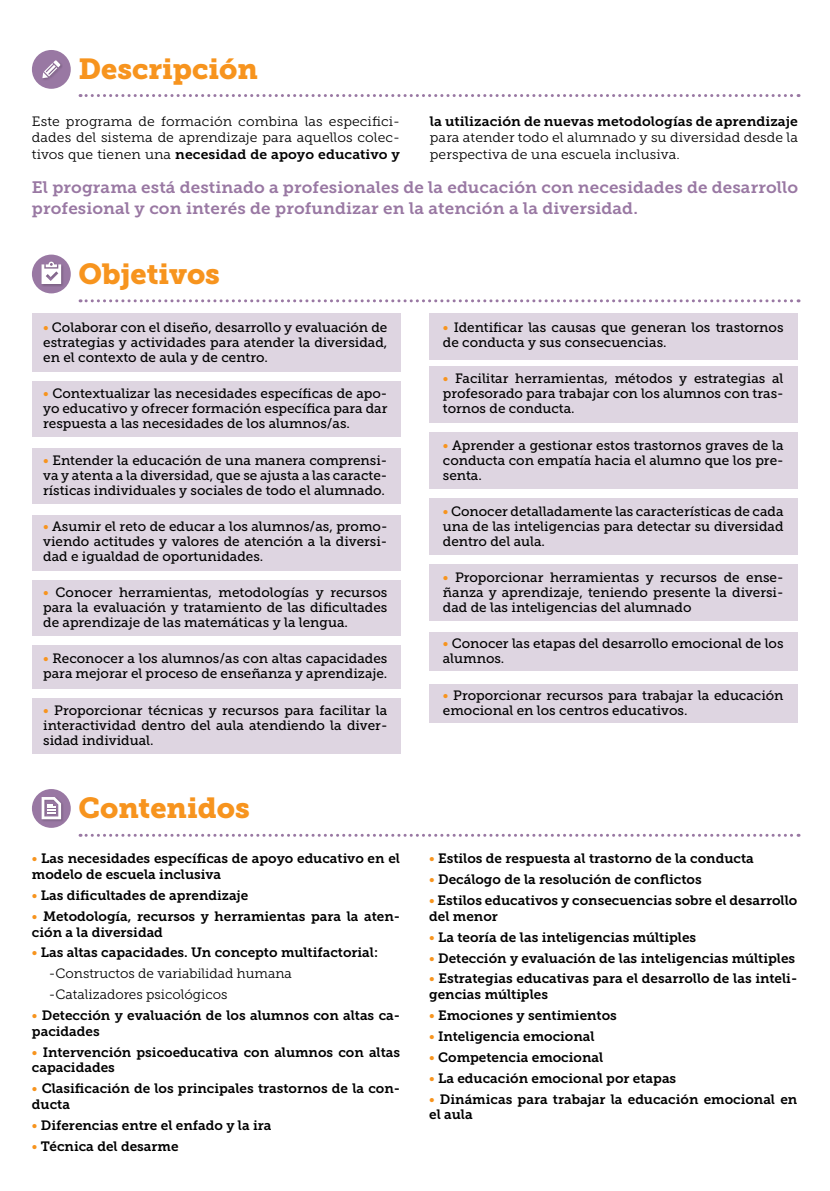
<style>
.page{position:relative;width:830px;height:1191px;background:#fff}
.page>*{position:absolute;margin:0;border:0;box-sizing:border-box;transform-origin:0 0}
.t1{font:28.8px "Museo Slab 900";color:#f7941e}
.t2{font:16.5px/21px "Museo Slab 700";letter-spacing:.005em;color:#9978a3}
.t3{font:13.5px/15px "Museo Slab 500";color:#000;text-align:justify}
.t4{font:13.5px/15.8px "Museo Slab 700";color:#000}
.t5{font:13.5px/16.5px "Museo Slab 300";letter-spacing:.005em;color:#000}
.s1{font-family:"Museo Slab 300"}
.s2{color:#f7941e}
.s3{font-family:"Museo Slab 500";color:#f7941e}
</style>
<div class="page">
<div style="left:32px;top:313px;width:368px;height:59px;background:#ded5e1"></div>
<div style="left:429px;top:313px;width:368px;height:46px;background:#ded5e1"></div>
<div style="left:429px;top:366px;width:368px;height:57px;background:#ded5e1"></div>
<div style="left:429px;top:432px;width:368px;height:57px;background:#ded5e1"></div>
<div style="left:429px;top:498px;width:368px;height:56px;background:#ded5e1"></div>
<div style="left:429px;top:564px;width:368px;height:57px;background:#ded5e1"></div>
<div style="left:429px;top:632px;width:368px;height:39px;background:#ded5e1"></div>
<div style="left:429px;top:683px;width:368px;height:39px;background:#ded5e1"></div>
<div style="left:32px;top:382px;width:368px;height:55px;background:#ded5e1"></div>
<div style="left:32px;top:448px;width:368px;height:56px;background:#ded5e1"></div>
<div style="left:32px;top:515px;width:368px;height:55px;background:#ded5e1"></div>
<div style="left:32px;top:580px;width:368px;height:56px;background:#ded5e1"></div>
<div style="left:32px;top:698px;width:368px;height:55px;background:#ded5e1"></div>
<div style="left:32px;top:646px;width:368px;height:43px;background:#ded5e1"></div>
<svg style="left:80px;top:299px;width:718px;height:3px"></svg>
<div style="left:32px;top:255px;width:39px;height:38px;background:#9978a3;border-radius:50%"></div>
<div style="left:41px;top:261px;width:23px;height:26px;background:#000;opacity:.19"></div>
<svg style="left:42px;top:262px;width:19px;height:22px"></svg>
<svg style="left:80px;top:833px;width:718px;height:3px"></svg>
<div style="left:32px;top:789px;width:39px;height:39px;background:#9978a3;border-radius:50%"></div>
<div style="left:41px;top:796px;width:23px;height:26px;background:#000;opacity:.19"></div>
<svg style="left:42px;top:797px;width:19px;height:22px"></svg>
<svg style="left:80px;top:94px;width:718px;height:3px"></svg>
<div style="left:32px;top:50px;width:39px;height:39px;background:#9978a3;border-radius:50%"></div>
<div style="left:42px;top:60px;width:21px;height:22px;background:#000;opacity:.19"></div>
<svg style="left:42px;top:60px;width:18px;height:18px"></svg>
<h1 class="t1" style="left:78px;top:52px;width:181px">Descripción</h1>
<p class="t4" style="left:429px;top:113px;width:369px">la utilización de nuevas metodologías de aprendizaje</p>
<p class="t5" style="left:429px;top:129px;width:369px">para atender todo el alumnado y su diversidad desde la perspectiva de una escuela inclusiva.</p>
<p class="t2" style="left:32px;top:177px;width:767px">El programa está destinado a profesionales de la educación con necesidades de desarrollo profesional y con interés de profundizar en la atención a la diversidad.</p>
<p class="t5" style="left:32px;top:113px;width:369px">Este programa de formación combina las especifici&shy;dades del sistema de aprendizaje para aquellos colec-</p>
<p class="t4" style="left:32px;top:146px;width:369px"><span class="s1">tivos que tienen una</span> necesidad de apoyo educativo y</p>
<h1 class="t1" style="left:78px;top:257px;width:143px">Objetivos</h1>
<p class="t3" style="left:43px;top:320px;width:345px"><span class="s2">•</span> Colaborar con el diseño, desarrollo y evaluación de estrategias y actividades para atender la diversidad, en el contexto de aula y de centro.</p>
<p class="t3" style="left:43px;top:386px;width:345px"><span class="s2">•</span> Contextualizar las necesidades específicas de apo&shy;yo educativo y ofrecer formación específica para dar respuesta a las necesidades de los alumnos/as.</p>
<p class="t3" style="left:43px;top:452px;width:345px"><span class="s2">•</span> Entender la educación de una manera comprensi&shy;va y atenta a la diversidad, que se ajusta a las caracte&shy;rísticas individuales y sociales de todo el alumnado.</p>
<p class="t3" style="left:43px;top:519px;width:345px"><span class="s2">•</span> Asumir el reto de educar a los alumnos/as, promo&shy;viendo actitudes y valores de atención a la diversi&shy;dad e igualdad de oportunidades.</p>
<p class="t3" style="left:43px;top:585px;width:345px"><span class="s2">•</span> Conocer herramientas, metodologías y recursos para la evaluación y tratamiento de las dificultades de aprendizaje de las matemáticas y la lengua.</p>
<p class="t3" style="left:43px;top:651px;width:345px"><span class="s2">•</span> Reconocer a los alumnos/as con altas capacidades para mejorar el proceso de enseñanza y aprendizaje.</p>
<p class="t3" style="left:43px;top:702px;width:345px"><span class="s2">•</span> Proporcionar técnicas y recursos para facilitar la interactividad dentro del aula atendiendo la diver&shy;sidad individual.</p>
<h1 class="t1" style="left:78px;top:791px;width:173px">Contenidos</h1>
<p class="t4" style="left:32px;top:850px;width:369px"><span class="s3">•</span> Las necesidades específicas de apoyo educativo en el modelo de escuela inclusiva</p>
<p class="t4" style="left:32px;top:887px;width:218px"><span class="s3">•</span> Las dificultades de aprendizaje</p>
<p class="t4" style="left:32px;top:908px;width:369px"><span class="s3">•</span> Metodología, recursos y herramientas para la aten&shy;ción a la diversidad</p>
<p class="t4" style="left:32px;top:945px;width:347px"><span class="s3">•</span> Las altas capacidades. Un concepto multifactorial:</p>
<p class="t5" style="left:49px;top:963px;width:244px;line-height:20.9px">-Constructos de variabilidad humana -Catalizadores psicológicos</p>
<p class="t4" style="left:32px;top:1007px;width:369px"><span class="s3">•</span> Detección y evaluación de los alumnos con altas ca&shy;pacidades</p>
<p class="t4" style="left:32px;top:1044px;width:369px"><span class="s3">•</span> Intervención psicoeducativa con alumnos con altas capacidades</p>
<p class="t4" style="left:32px;top:1080px;width:369px"><span class="s3">•</span> Clasificación de los principales trastornos de la con&shy;ducta</p>
<p class="t4" style="left:32px;top:1117px;width:241px"><span class="s3">•</span> Diferencias entre el enfado y la ira</p>
<p class="t4" style="left:32px;top:1138px;width:148px"><span class="s3">•</span> Técnica del desarme</p>
<p class="t3" style="left:442px;top:320px;width:342px"><span class="s2">•</span> Identificar las causas que generan los trastornos de conducta y sus consecuencias.</p>
<p class="t3" style="left:442px;top:371px;width:342px"><span class="s2">•</span> Facilitar herramientas, métodos y estrategias al profesorado para trabajar con los alumnos con tras&shy;tornos de conducta.</p>
<p class="t3" style="left:442px;top:437px;width:342px"><span class="s2">•</span> Aprender a gestionar estos trastornos graves de la conducta con empatía hacia el alumno que los pre&shy;senta.</p>
<p class="t3" style="left:442px;top:504px;width:342px"><span class="s2">•</span> Conocer detalladamente las características de cada una de las inteligencias para detectar su diversidad dentro del aula.</p>
<p class="t3" style="left:442px;top:570px;width:342px"><span class="s2">•</span> Proporcionar herramientas y recursos de ense&shy;ñanza y aprendizaje, teniendo presente la diversi&shy;dad de las inteligencias del alumnado</p>
<p class="t3" style="left:442px;top:636px;width:342px"><span class="s2">•</span> Conocer las etapas del desarrollo emocional de los alumnos.</p>
<p class="t3" style="left:442px;top:687px;width:342px"><span class="s2">•</span> Proporcionar recursos para trabajar la educación emocional en los centros educativos.</p>
<p class="t4" style="left:429px;top:851px;width:326px"><span class="s3">•</span> Estilos de respuesta al trastorno de la conducta</p>
<p class="t4" style="left:429px;top:871px;width:274px"><span class="s3">•</span> Decálogo de la resolución de conflictos</p>
<p class="t4" style="left:429px;top:892px;width:369px"><span class="s3">•</span> Estilos educativos y consecuencias sobre el desarrollo del menor</p>
<p class="t4" style="left:429px;top:929px;width:268px"><span class="s3">•</span> La teoría de las inteligencias múltiples</p>
<p class="t4" style="left:429px;top:950px;width:367px"><span class="s3">•</span> Detección y evaluación de las inteligencias múltiples</p>
<p class="t4" style="left:429px;top:971px;width:369px"><span class="s3">•</span> Estrategias educativas para el desarrollo de las inteli&shy;gencias múltiples</p>
<p class="t4" style="left:429px;top:1007px;width:189px"><span class="s3">•</span> Emociones y sentimientos</p>
<p class="t4" style="left:429px;top:1028px;width:167px"><span class="s3">•</span> Inteligencia emocional</p>
<p class="t4" style="left:429px;top:1049px;width:175px"><span class="s3">•</span> Competencia emocional</p>
<p class="t4" style="left:429px;top:1070px;width:248px"><span class="s3">•</span> La educación emocional por etapas</p>
<p class="t4" style="left:429px;top:1091px;width:369px"><span class="s3">•</span> Dinámicas para trabajar la educación emocional en el aula</p>
</div>
